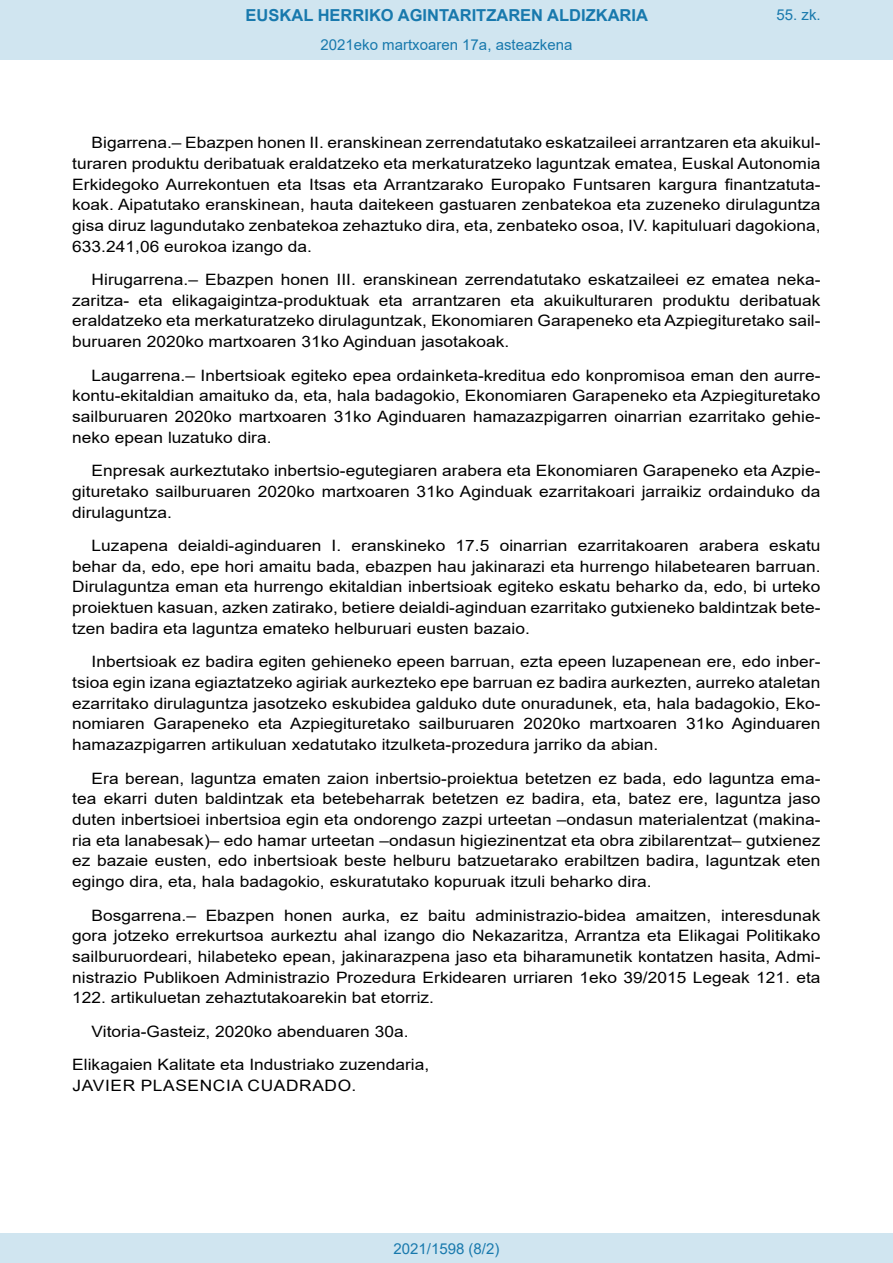
<style>
.page{position:relative;width:893px;height:1263px;background:#fff}
.page>*{position:absolute;margin:0;border:0;box-sizing:border-box;transform-origin:0 0}
.t1{font:700 16.5px "Arial";color:#1879ad}
.BOPVDetalle{font:15.6px/20.7px "Arial";color:#000;text-align:justify;scale:1.11 1}
.BOPVFirmaPuesto{font:15.6px "Arial";color:#000;scale:1.11 1}
.BOPVFirmaLugFec{font:15.6px "Arial";color:#000;scale:1.11 1}
.BOPVFirmaNombre{font:15.6px "Arial";letter-spacing:.035em;color:#000;scale:1.11 1}
.Paginacion_Centro{font:15px "Arial";color:#1879ad}
</style>
<div class="page">
<div style="left:0;top:0;width:893px;height:60px;background:#d0e5f0"></div>
<div style="left:0;top:1233px;width:893px;height:30px;background:#d0e5f0"></div>
<p class="t1" style="left:246px;top:3px;width:404px">EUSKAL HERRIKO AGINTARITZAREN ALDIZKARIA</p>
<p class="Paginacion_Centro" style="left:321px;top:35px;width:253px">2021eko martxoaren 17a, asteazkena</p>
<p class="Paginacion_Centro" style="left:776px;top:5px;width:46px">55. zk.</p>
<p class="BOPVDetalle" style="left:72px;top:132px;width:676px;text-indent:19px">Bigarrena.– Ebazpen honen II. eranskinean zerrendatutako eskatzaileei arrantzaren eta akuikul&shy;turaren produktu deribatuak eraldatzeko eta merkaturatzeko laguntzak ematea, Euskal Autonomia Erkidegoko Aurrekontuen eta Itsas eta Arrantzarako Europako Funtsaren kargura finantzatuta&shy;koak. Aipatutako eranskinean, hauta daitekeen gastuaren zenbatekoa eta zuzeneko dirulaguntza gisa diruz lagundutako zenbatekoa zehaztuko dira, eta, zenbateko osoa, IV. kapituluari dagokiona, 633.241,06 eurokoa izango da.</p>
<p class="BOPVDetalle" style="left:72px;top:269px;width:676px;text-indent:19px">Hirugarrena.– Ebazpen honen III. eranskinean zerrendatutako eskatzaileei ez ematea neka&shy;zaritza- eta elikagaigintza-produktuak eta arrantzaren eta akuikulturaren produktu deribatuak eraldatzeko eta merkaturatzeko dirulaguntzak, Ekonomiaren Garapeneko eta Azpiegituretako sail&shy;buruaren 2020ko martxoaren 31ko Aginduan jasotakoak.</p>
<p class="BOPVDetalle" style="left:72px;top:365px;width:676px;text-indent:19px">Laugarrena.– Inbertsioak egiteko epea ordainketa-kreditua edo konpromisoa eman den aurre&shy;kontu-ekitaldian amaituko da, eta, hala badagokio, Ekonomiaren Garapeneko eta Azpiegituretako sailburuaren 2020ko martxoaren 31ko Aginduaren hamazazpigarren oinarrian ezarritako gehie&shy;neko epean luzatuko dira.</p>
<p class="BOPVDetalle" style="left:72px;top:460px;width:676px;text-indent:19px">Enpresak aurkeztutako inbertsio-egutegiaren arabera eta Ekonomiaren Garapeneko eta Azpie&shy;gituretako sailburuaren 2020ko martxoaren 31ko Aginduak ezarritakoari jarraikiz ordainduko da dirulaguntza.</p>
<p class="BOPVDetalle" style="left:72px;top:535px;width:676px;text-indent:19px">Luzapena deialdi-aginduaren I. eranskineko 17.5 oinarrian ezarritakoaren arabera eskatu behar da, edo, epe hori amaitu bada, ebazpen hau jakinarazi eta hurrengo hilabetearen barruan.<br>Dirulaguntza eman eta hurrengo ekitaldian inbertsioak egiteko eskatu beharko da, edo, bi urteko proiektuen kasuan, azken zatirako, betiere deialdi-aginduan ezarritako gutxieneko baldintzak bete&shy;tzen badira eta laguntza emateko helburuari eusten bazaio.</p>
<p class="BOPVDetalle" style="left:72px;top:651px;width:676px;text-indent:19px">Inbertsioak ez badira egiten gehieneko epeen barruan, ezta epeen luzapenean ere, edo inber&shy;tsioa egin izana egiaztatzeko agiriak aurkezteko epe barruan ez badira aurkezten, aurreko ataletan ezarritako dirulaguntza jasotzeko eskubidea galduko dute onuradunek, eta, hala badagokio, Eko&shy;nomiaren Garapeneko eta Azpiegituretako sailburuaren 2020ko martxoaren 31ko Aginduaren hamazazpigarren artikuluan xedatutako itzulketa-prozedura jarriko da abian.</p>
<p class="BOPVDetalle" style="left:72px;top:768px;width:676px;text-indent:19px">Era berean, laguntza ematen zaion inbertsio-proiektua betetzen ez bada, edo laguntza ema&shy;tea ekarri duten baldintzak eta betebeharrak betetzen ez badira, eta, batez ere, laguntza jaso duten inbertsioei inbertsioa egin eta ondorengo zazpi urteetan –ondasun materialentzat (makina&shy;ria eta lanabesak)– edo hamar urteetan –ondasun higiezinentzat eta obra zibilarentzat– gutxienez ez bazaie eusten, edo inbertsioak beste helburu batzuetarako erabiltzen badira, laguntzak eten egingo dira, eta, hala badagokio, eskuratutako kopuruak itzuli beharko dira.</p>
<p class="BOPVDetalle" style="left:72px;top:905px;width:676px;text-indent:19px">Bosgarrena.– Ebazpen honen aurka, ez baitu administrazio-bidea amaitzen, interesdunak gora jotzeko errekurtsoa aurkeztu ahal izango dio Nekazaritza, Arrantza eta Elikagai Politikako sailburuordeari, hilabeteko epean, jakinarazpena jaso eta biharamunetik kontatzen hasita, Admi&shy;nistrazio Publikoen Administrazio Prozedura Erkidearen urriaren 1eko 39/2015 Legeak 121. eta 122. artikuluetan zehaztutakoarekin bat etorriz.</p>
<p class="BOPVFirmaLugFec" style="left:92px;top:1020px;width:287px">Vitoria-Gasteiz, 2020ko abenduaren 30a.</p>
<p class="BOPVFirmaPuesto" style="left:72px;top:1054px;width:323px">Elikagaien Kalitate eta Industriako zuzendaria,</p>
<p class="BOPVFirmaNombre" style="left:73px;top:1075px;width:257px">JAVIER PLASENCIA CUADRADO.</p>
<p class="Paginacion_Centro" style="left:393px;top:1238px;width:107px">2021/1598 (8/2)</p>
</div>
